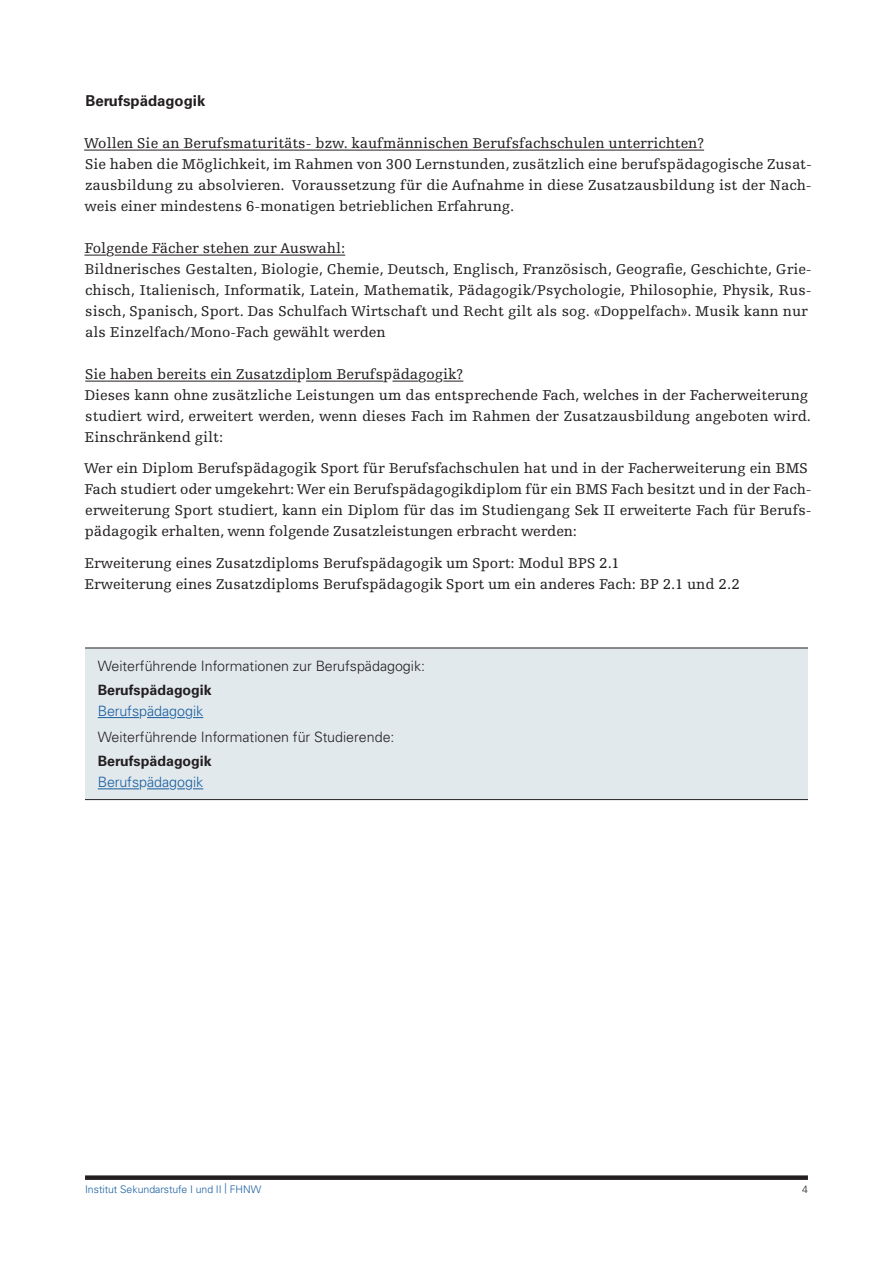
<style>
.page{position:relative;width:893px;height:1263px;background:#fff}
.page>*{position:absolute;margin:0;border:0;box-sizing:border-box;transform-origin:0 0}
.t1{font:15px/21px "Egyptienne FLT Std";color:#231f20}
.t2{font:700 15px "Univers LT Std";color:#231f20}
.t3{font:300 14.25px "Univers LT Std";color:#231f20}
.t4{font:700 14.25px "Univers LT Std";color:#231f20}
.t5{font:300 14.25px "Univers LT Std";color:#175d9e}
.t6{font:300 10.5px "Univers LT Std";color:#175d9e}
.t7{font:300 10.5px "Univers LT Std";color:#231f20}
</style>
<div class="page">
<div style="left:85px;top:1175px;width:723px;height:5px;background:#231f20"></div>
<hr style="left:84px;top:150px;width:620px;height:1px;background:#231f20">
<svg style="left:84px;top:255px;width:22px;height:1px"></svg>
<hr style="left:114px;top:255px;width:231px;height:1px;background:#231f20">
<hr style="left:85px;top:381px;width:212px;height:1px;background:#231f20">
<hr style="left:306px;top:381px;width:77px;height:1px;background:#231f20">
<svg style="left:392px;top:381px;width:26px;height:1px"></svg>
<svg style="left:443px;top:381px;width:20px;height:1px"></svg>
<div style="left:85px;top:648px;width:723px;height:151px;background:#e2e9ed"></div>
<hr style="left:85px;top:648px;width:723px;height:1px;background:#231f20">
<hr style="left:85px;top:799px;width:723px;height:1px;background:#231f20">
<hr style="left:98px;top:717px;width:41px;height:1px;background:#175d9e">
<svg style="left:147px;top:717px;width:22px;height:1px"></svg>
<hr style="left:98px;top:788px;width:41px;height:1px;background:#175d9e">
<svg style="left:147px;top:788px;width:22px;height:1px"></svg>
<p class="t2" style="left:85px;top:91px;width:121px">Berufspädagogik</p>
<p class="t1" style="left:84px;top:132px;width:729px">Wollen Sie an Berufsmaturitäts- bzw. kaufmännischen Berufsfachschulen unterrichten?<br>Sie haben die Möglichkeit, im Rahmen von 300 Lernstunden, zusätzlich eine berufspädagogische Zusat&shy;zausbildung zu absolvieren. Voraussetzung für die Aufnahme in diese Zusatzausbildung ist der Nach&shy;weis einer mindestens 6-monatigen betrieblichen Erfahrung.</p>
<p class="t1" style="left:84px;top:237px;width:729px">Folgende Fächer stehen zur Auswahl:<br>Bildnerisches Gestalten, Biologie, Chemie, Deutsch, Englisch, Französisch, Geografie, Geschichte, Grie&shy;chisch, Italienisch, Informatik, Latein, Mathematik, Pädagogik/Psychologie, Philosophie, Physik, Rus&shy;sisch, Spanisch, Sport. Das Schulfach Wirtschaft und Recht gilt als sog. «Doppelfach». Musik kann nur als Einzelfach/Mono-Fach gewählt werden</p>
<p class="t1" style="left:84px;top:363px;width:728px">Sie haben bereits ein Zusatzdiplom Berufspädagogik?<br>Dieses kann ohne zusätzliche Leistungen um das entsprechende Fach, welches in der Facherweiterung studiert wird, erweitert werden, wenn dieses Fach im Rahmen der Zusatzausbildung angeboten wird.<br>Einschränkend gilt:</p>
<p class="t1" style="left:84px;top:458px;width:727px">Wer ein Diplom Berufspädagogik Sport für Berufsfachschulen hat und in der Facherweiterung ein BMS Fach studiert oder umgekehrt: Wer ein Berufspädagogikdiplom für ein BMS Fach besitzt und in der Fach&shy;erweiterung Sport studiert, kann ein Diplom für das im Studiengang Sek II erweiterte Fach für Berufs&shy;pädagogik erhalten, wenn folgende Zusatzleistungen erbracht werden:</p>
<p class="t1" style="left:84px;top:552px;width:657px">Erweiterung eines Zusatzdiploms Berufspädagogik um Sport: Modul BPS 2.1<br>Erweiterung eines Zusatzdiploms Berufspädagogik Sport um ein anderes Fach: BP 2.1 und 2.2</p>
<p class="t3" style="left:98px;top:657px;width:329px">Weiterführende Informationen zur Berufspädagogik:</p>
<p class="t4" style="left:98px;top:681px;width:115px">Berufspädagogik</p>
<p class="t5" style="left:98px;top:702px;width:107px">Berufspädagogik</p>
<p class="t3" style="left:98px;top:729px;width:298px">Weiterführende Informationen für Studierende:</p>
<p class="t4" style="left:98px;top:753px;width:115px">Berufspädagogik</p>
<p class="t5" style="left:98px;top:773px;width:107px">Berufspädagogik</p>
<p class="t6" style="left:85px;top:1182px;width:178px">Institut Sekundarstufe I und II | FHNW</p>
<p class="t7" style="left:802px;top:1182px;width:7px">4</p>
</div>
